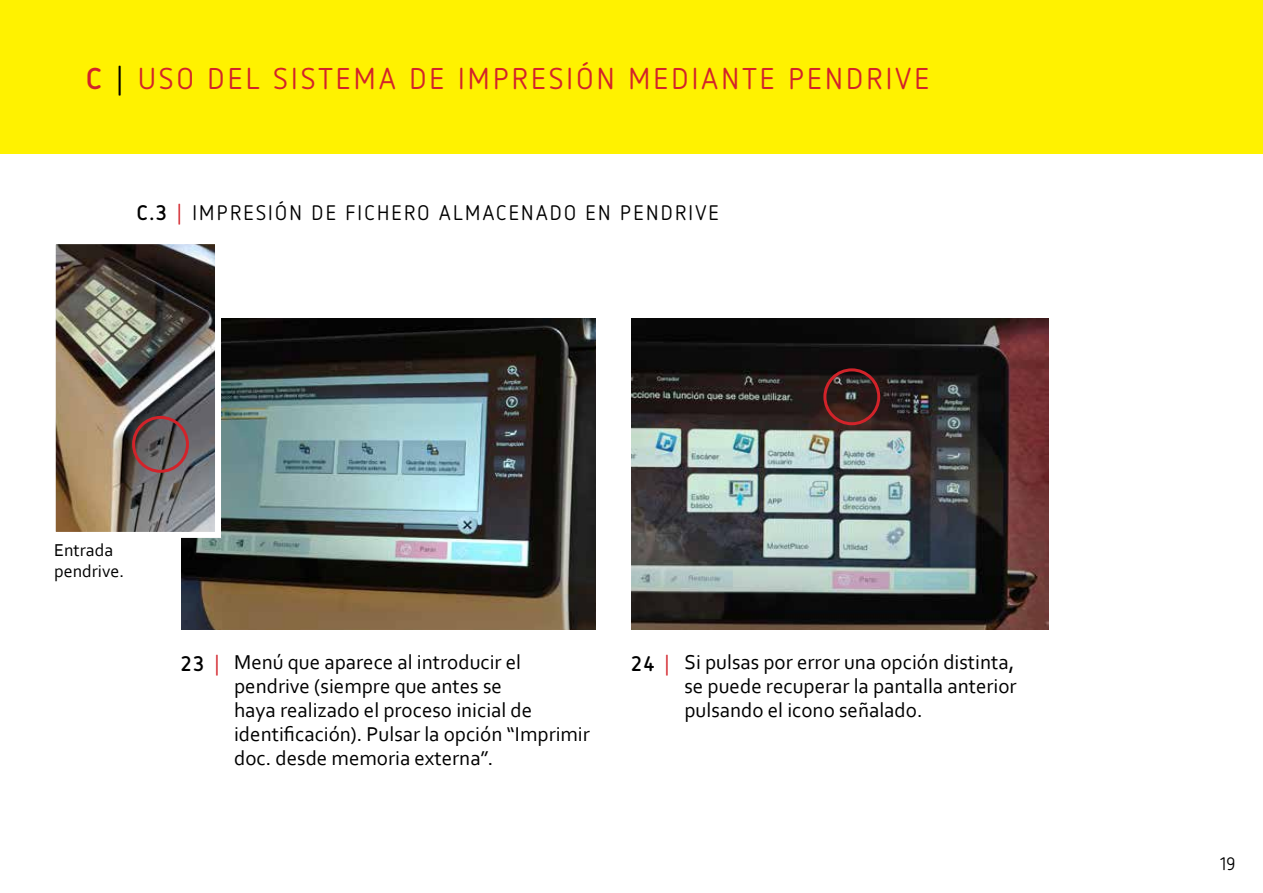
<style>
.page{position:relative;width:1263px;height:893px;background:#fff}
.page>*{position:absolute;margin:0;border:0;box-sizing:border-box;transform-origin:0 0}
.t1{font:30px "Netto OT";letter-spacing:.11em;color:#d2232a}
.t2{font:21px/24px "Corbel";color:#000;text-align:justify}
.t3{font:21px "Netto OT";letter-spacing:.11em;color:#000}
.t4{font:700 21px "Netto OT";color:#000}
.t5{font:18px/21px "Corbel";color:#000}
.t6{font:18px "Netto OT";color:#000}
.s1{font-weight:700}
.s2{color:#000}
.s3{color:#d2232a}
.s4{font-weight:400;color:#d2232a}
</style>
<div class="page">
<div style="left:0;top:0;width:1263px;height:153px;background:#fff200"></div>
<img style="left:181px;top:318px;width:415px;height:311px">
<img style="left:57px;top:245px;width:157px;height:286px">
<div style="left:50px;top:238px;width:171px;height:300px;border:6px solid #fff"></div>
<div style="left:132px;top:416px;width:57px;height:57px;border:3px solid #d2232a;border-radius:50%"></div>
<img style="left:631px;top:318px;width:417px;height:312px">
<div style="left:823px;top:368px;width:57px;height:57px;border:3px solid #d2232a;border-radius:50%"></div>
<h1 class="t1" style="left:86px;top:60px;width:844px"><span class="s1">c</span> <span class="s2">|</span> USO DEL SISTEMA DE IMPRESIÓN MEDIANTE PENDRIVE</h1>
<p class="t3" style="left:137px;top:200px;width:583px"><span class="s1">c.3</span> <span class="s3">|</span> IMPRESIÓN DE FICHERO ALMACENADO EN PENDRIVE</p>
<p class="t5" style="left:54px;top:539px;width:71px">Entrada pendrive.</p>
<p class="t2" style="left:234px;top:649px;width:357px;text-align:left">Menú que aparece al introducir el pendrive (siempre que antes se<br>haya realizado el proceso inicial de identificación). Pulsar la opción “I mprimir doc. desde memoria externa”.</p>
<p class="t4" style="left:181px;top:651px;width:41px">23 <span class="s4">|</span></p>
<p class="t4" style="left:631px;top:651px;width:40px">24 <span class="s4">|</span></p>
<p class="t2" style="left:684px;top:649px;width:334px">Si pulsas por error una opción distinta, se puede recuperar la pantalla anterior pulsando el icono señalado.</p>
<p class="t6" style="left:1220px;top:852px;width:17px">19</p>
</div>
